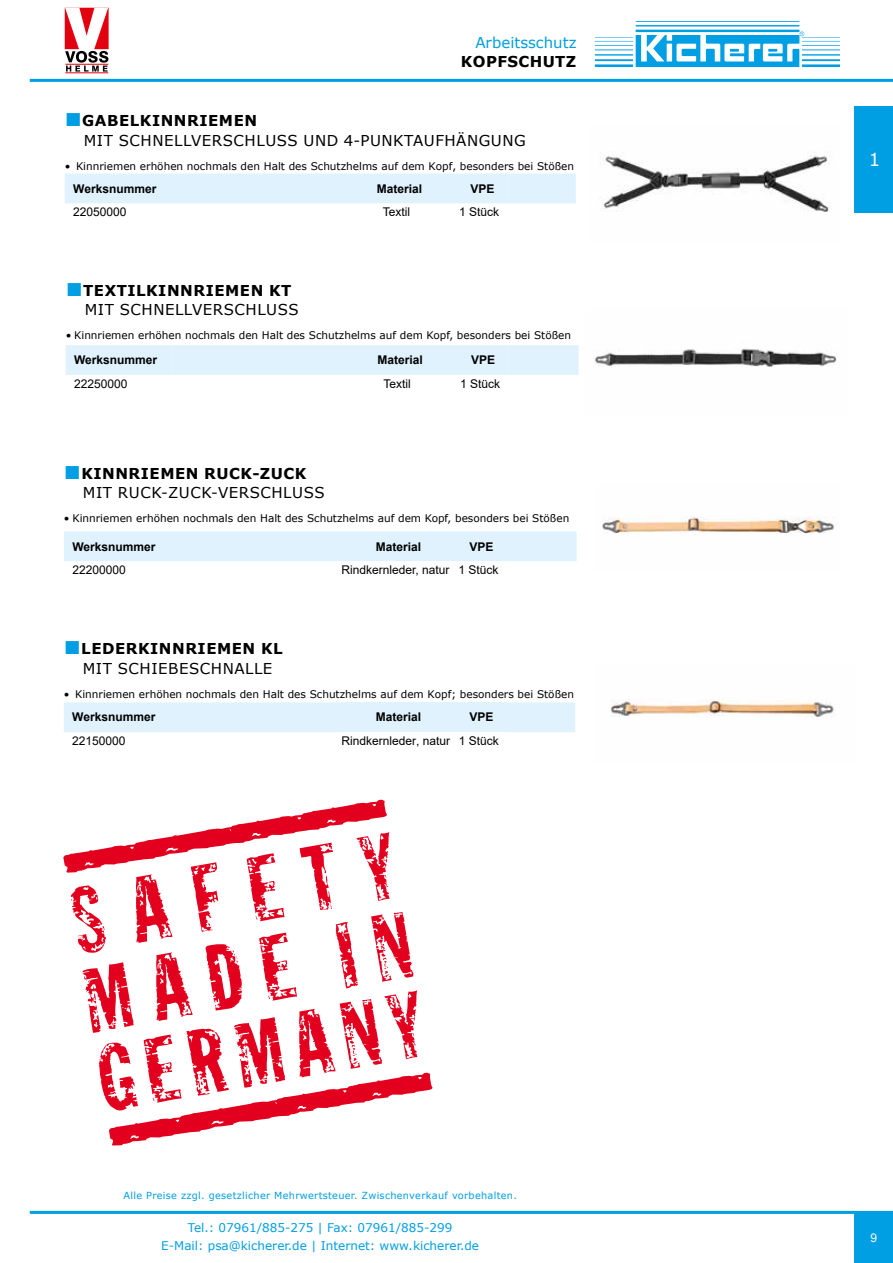
<style>
.page{position:relative;width:893px;height:1263px;background:#fff}
.page>*{position:absolute;margin:0;border:0;box-sizing:border-box;transform-origin:0 0}
.t1{font:18px "Verdana";color:#fff}
.t2{font:15px/19.4px "Verdana";letter-spacing:.035em;color:#000}
.t3{font:15px "Verdana";color:#009ee3}
.t4{font:700 15px "Verdana";letter-spacing:.025em;color:#000}
.t5{font:12px "Arial";color:#000}
.t6{font:700 12px "Arial";color:#000}
.t7{font:12px/18px "Verdana";color:#009ee3;text-align:center}
.t8{font:12px "Arial";color:#fff}
.t9{font:10.5px "Verdana";color:#000}
.t10{font:9.75px "Verdana";letter-spacing:.03em;color:#009ee3}
.s1{font-family:"Times New Roman";font-size:28.5px;color:#009ee3}
.s2{font-weight:700}
</style>
<div class="page">
<hr style="left:30px;top:79px;width:863px;height:3px;background:#009ee3">
<hr style="left:30px;top:1211px;width:863px;height:3px;background:#009ee3">
<div style="left:854px;top:1211px;width:39px;height:52px;background:#009ee3"></div>
<div style="left:854px;top:106px;width:39px;height:107px;background:#009ee3"></div>
<svg style="left:595px;top:21px;width:245px;height:46px"></svg>
<svg style="left:65px;top:8px;width:43px;height:64px"></svg>
<hr style="left:65px;top:73px;width:43px;height:1px;background:#e3000f">
<hr style="left:65px;top:64px;width:43px;height:1px;background:#e3000f">
<img style="left:600px;top:151px;width:230px;height:61px">
<div style="left:65px;top:174px;width:511px;height:29px;background:#dff2fd"></div>
<img style="left:594px;top:349px;width:243px;height:18px">
<div style="left:66px;top:345px;width:512px;height:30px;background:#dff2fd"></div>
<img style="left:602px;top:516px;width:233px;height:18px">
<div style="left:64px;top:531px;width:513px;height:30px;background:#dff2fd"></div>
<img style="left:611px;top:699px;width:223px;height:18px">
<div style="left:64px;top:702px;width:511px;height:30px;background:#dff2fd"></div>
<div style="left:341px;top:702px;width:115px;height:30px;background:#dff2fd"></div>
<div style="left:456px;top:702px;width:51px;height:30px;background:#dff2fd"></div>
<svg style="left:63px;top:800px;width:370px;height:345px"></svg>
<h2 class="t3" style="left:475px;top:32px;width:103px">Arbeitsschutz</h2>
<h2 class="t4" style="left:461px;top:51px;width:117px">KOPFSCHUTZ</h2>
<h2 class="t2" style="left:84px;top:111px;width:444px;text-indent:-19px"><span class="s1">■</span><span class="s2">GABELKINNRIEMEN<br></span>MIT SCHNELLVERSCHLUSS UND 4-PUNKTAUFHÄNGUNG</h2>
<p class="t9" style="left:65px;top:158px;width:511px">• Kinnriemen erhöhen nochmals den Halt des Schutzhelms auf dem Kopf, besonders bei Stößen</p>
<p class="t6" style="left:73px;top:180px;width:85px">Werksnummer</p>
<p class="t6" style="left:377px;top:180px;width:47px">Material</p>
<p class="t6" style="left:470px;top:180px;width:26px">VPE</p>
<p class="t5" style="left:73px;top:204px;width:55px">22050000</p>
<p class="t5" style="left:383px;top:204px;width:29px">Textil</p>
<p class="t5" style="left:459px;top:204px;width:42px">1 Stück</p>
<h2 class="t2" style="left:85px;top:281px;width:215px;text-indent:-19px"><span class="s1">■</span><span class="s2">TEXTILKINNRIEMEN KT<br></span>MIT SCHNELLVERSCHLUSS</h2>
<p class="t9" style="left:66px;top:328px;width:507px">• Kinnriemen erhöhen nochmals den Halt des Schutzhelms auf dem Kopf, besonders bei Stößen</p>
<p class="t6" style="left:74px;top:352px;width:85px">Werksnummer</p>
<p class="t6" style="left:378px;top:352px;width:47px">Material</p>
<p class="t6" style="left:471px;top:352px;width:26px">VPE</p>
<p class="t5" style="left:74px;top:375px;width:55px">22250000</p>
<p class="t5" style="left:384px;top:375px;width:29px">Textil</p>
<p class="t5" style="left:460px;top:375px;width:42px">1 Stück</p>
<h2 class="t2" style="left:83px;top:463px;width:243px;text-indent:-19px"><span class="s1">■</span><span class="s2">KINNRIEMEN RUCK-ZUCK<br></span>MIT RUCK-ZUCK-VERSCHLUSS</h2>
<p class="t9" style="left:64px;top:511px;width:507px">• Kinnriemen erhöhen nochmals den Halt des Schutzhelms auf dem Kopf, besonders bei Stößen</p>
<p class="t6" style="left:72px;top:538px;width:85px">Werksnummer</p>
<p class="t6" style="left:376px;top:538px;width:47px">Material</p>
<p class="t6" style="left:469px;top:538px;width:26px">VPE</p>
<p class="t5" style="left:72px;top:561px;width:55px">22200000</p>
<p class="t5" style="left:341px;top:561px;width:158px">Rindkernleder, natur 1 Stück</p>
<h2 class="t2" style="left:64px;top:639px;width:220px;text-align:center"><span class="s1">■</span><span class="s2">LEDERKINNRIEMEN KL<br></span>MIT SCHIEBESCHNALLE</h2>
<p class="t9" style="left:64px;top:686px;width:512px">• Kinnriemen erhöhen nochmals den Halt des Schutzhelms auf dem Kopf; besonders bei Stößen</p>
<p class="t6" style="left:72px;top:708px;width:85px">Werksnummer</p>
<p class="t6" style="left:376px;top:708px;width:47px">Material</p>
<p class="t6" style="left:469px;top:708px;width:26px">VPE</p>
<p class="t5" style="left:72px;top:732px;width:55px">22150000</p>
<p class="t5" style="left:341px;top:732px;width:159px">Rindkernleder, natur 1 Stück</p>
<p class="t10" style="left:123px;top:1189px;width:395px">Alle Preise zzgl. gesetzlicher Mehrwertsteuer. Zwischenverkauf vorbehalten.</p>
<p class="t7" style="left:161px;top:1219px;width:319px">Tel.: 07961/885-275 | Fax: 07961/885-299<br>E-Mail: psa@kicherer.de | Internet: www.kicherer.de</p>
<h1 class="t1" style="left:869px;top:147px;width:13px">1</h1>
<p class="t8" style="left:870px;top:1230px;width:8px">9</p>
</div>
